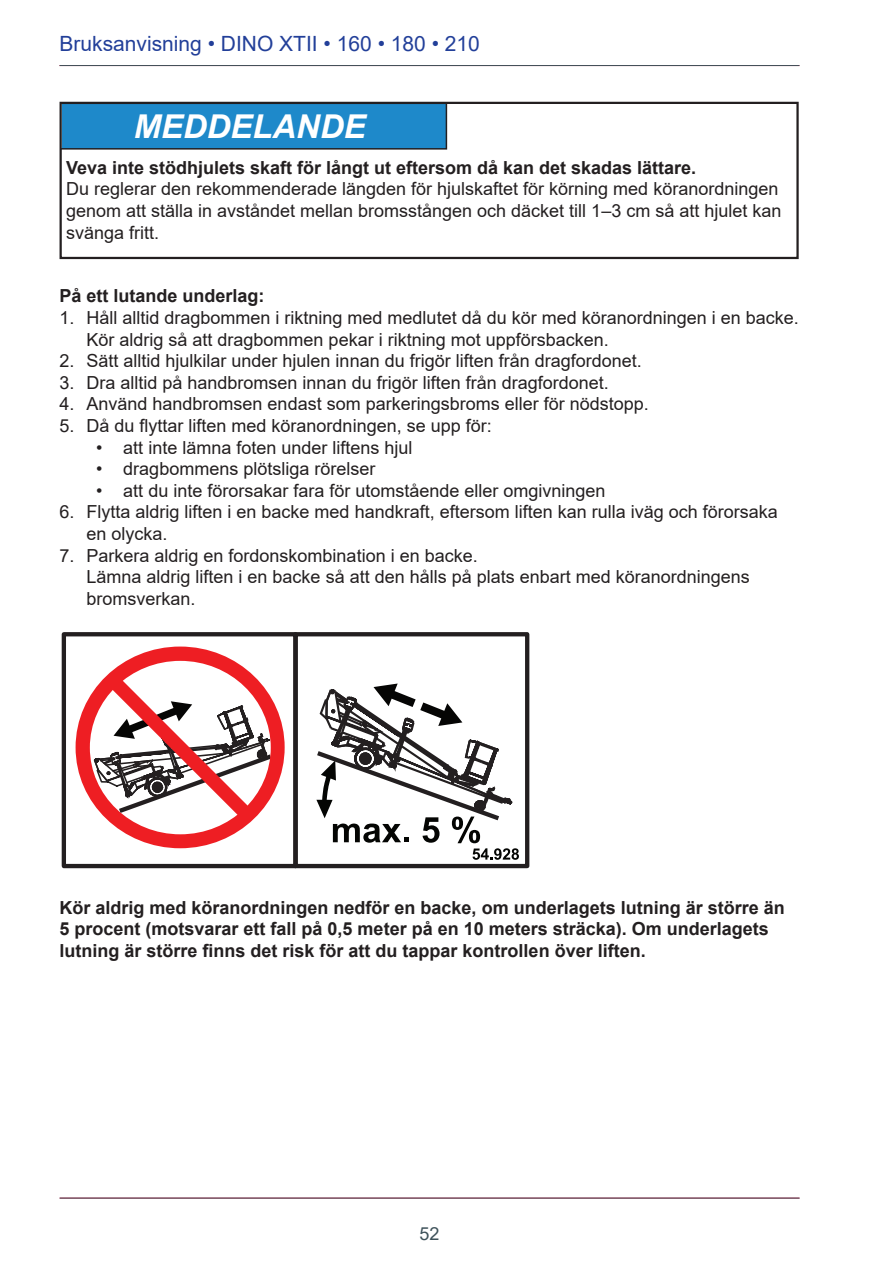
<style>
.page{position:relative;width:893px;height:1263px;background:#fff}
.page>*{position:absolute;margin:0;border:0;box-sizing:border-box;transform-origin:0 0}
.t1{font:italic 700 32.85px "Arial";color:#fff}
.t2{font:21px "Arial";color:#223f99}
.t3{font:18px/21.6px "Arial";color:#231f20}
.t4{font:700 18px/21.6px "Arial";color:#231f20}
.t5{font:700 18px "Arial";color:#231f20}
.t6{font:18px "Arial";color:#3e525a}
</style>
<div class="page">
<hr style="left:60px;top:65px;width:739px;height:1px;background:#3e525a">
<hr style="left:60px;top:1198px;width:739px;height:1px;background:#3e525a">
<div style="left:63px;top:105px;width:385px;height:45px;background:#1e89ca"></div>
<div style="left:60px;top:102px;width:739px;height:157px;border:2px solid #231f20"></div>
<div style="left:62px;top:632px;width:236px;height:236px;border:4px solid #231f20"></div>
<div style="left:293px;top:632px;width:236px;height:236px;border:4px solid #231f20"></div>
<svg style="left:71px;top:632px;width:214px;height:216px"></svg>
<svg style="left:316px;top:683px;width:203px;height:177px"></svg>
<p class="t2" style="left:60px;top:29px;width:422px">Bruksanvisning • DINO XTII • 160 • 180 • 210</p>
<h1 class="t1" style="left:134px;top:107px;width:233px">MEDDELANDE</h1>
<p class="t4" style="left:66px;top:157px;width:632px">Veva inte stödhjulets skaft för långt ut eftersom då kan det skadas lättare.</p>
<p class="t3" style="left:66px;top:178px;width:717px">Du reglerar den rekommenderade längden för hjulskaftet för körning med köranordningen genom att ställa in avståndet mellan bromsstången och däcket till 1–3 cm så att hjulet kan svänga fritt.</p>
<p class="t4" style="left:60px;top:285px;width:207px">På ett lutande underlag:</p>
<p class="t3" style="left:87px;top:307px;width:714px;text-indent:-27px">1. Håll alltid dragbommen i riktning med medlutet då du kör med köranordningen i en backe.<br>Kör aldrig så att dragbommen pekar i riktning mot uppförsbacken.</p>
<p class="t3" style="left:60px;top:350px;width:584px">2. Sätt alltid hjulkilar under hjulen innan du frigör liften från dragfordonet.</p>
<p class="t3" style="left:60px;top:371px;width:551px">3. Dra alltid på handbromsen innan du frigör liften från dragfordonet.</p>
<p class="t3" style="left:60px;top:393px;width:591px">4. Använd handbromsen endast som parkeringsbroms eller för nödstopp.</p>
<p class="t3" style="left:60px;top:415px;width:434px">5. Då du flyttar liften med köranordningen, se upp för:</p>
<p class="t3" style="left:96px;top:436px;width:318px">• att inte lämna foten under liftens hjul</p>
<p class="t3" style="left:96px;top:458px;width:281px">• dragbommens plötsliga rörelser</p>
<p class="t3" style="left:96px;top:479px;width:511px">• att du inte förorsakar fara för utomstående eller omgivningen</p>
<p class="t3" style="left:87px;top:501px;width:693px;text-indent:-27px">6. Flytta aldrig liften i en backe med handkraft, eftersom liften kan rulla iväg och förorsaka en olycka.</p>
<p class="t3" style="left:87px;top:544px;width:665px;text-indent:-27px">7. Parkera aldrig en fordonskombination i en backe.<br>Lämna aldrig liften i en backe så att den hålls på plats enbart med köranordningens bromsverkan.</p>
<p class="t4" style="left:60px;top:897px;width:727px">Kör aldrig med köranordningen nedför en backe, om underlagets lutning är större än<br>5 procent (motsvarar ett fall på 0,5 meter på en 10 meters sträcka). Om underlagets</p>
<p class="t5" style="left:60px;top:938px;width:588px">lutning är större finns det risk för att du tappar kontrollen över liften.</p>
<p class="t6" style="left:419px;top:1221px;width:22px">52</p>
</div>
